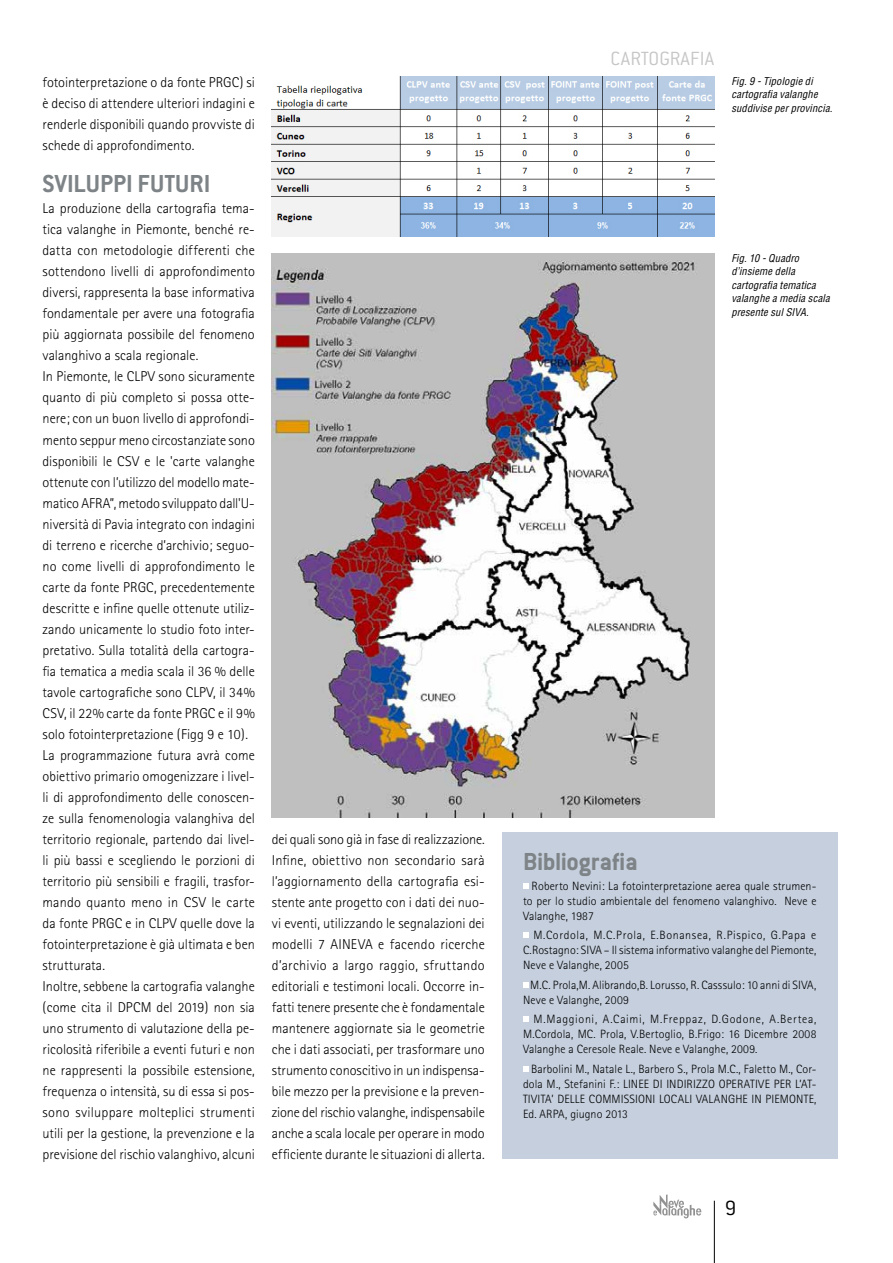
<style>
.page{position:relative;width:893px;height:1263px;background:#fff}
.page>*{position:absolute;margin:0;border:0;box-sizing:border-box;transform-origin:0 0}
.t1{font:700 27px "Conduit ITC";color:#7d8386}
.t2{font:300 22.5px "Conduit ITC";color:#000}
.t3{font:300 21px "Conduit ITC";letter-spacing:.01em;color:#c6c6c6}
.t4{font:300 14.25px/21px "Rotis Sans Serif";color:#000;text-align:justify}
.t5{font:300 12px/15px "Rotis Sans Serif";letter-spacing:.005em;color:#000;text-align:justify}
.t6{font:italic condensed 10.5px/13.5px "Helvetica";letter-spacing:.015em;color:#000}
</style>
<div class="page">
<img style="left:272px;top:77px;width:442px;height:159px">
<img style="left:272px;top:253px;width:442px;height:564px">
<hr style="left:714px;top:1201px;width:1px;height:62px;background:#000">
<svg style="left:653px;top:1194px;width:48px;height:24px"></svg>
<div style="left:502px;top:833px;width:336px;height:326px;background:#c5cfdd"></div>
<svg style="left:523px;top:883px;width:5px;height:5px"></svg>
<svg style="left:523px;top:932px;width:5px;height:6px"></svg>
<svg style="left:523px;top:982px;width:5px;height:5px"></svg>
<svg style="left:523px;top:1016px;width:5px;height:6px"></svg>
<svg style="left:523px;top:1066px;width:5px;height:5px"></svg>
<p class="t4" style="left:43px;top:72px;width:214px">fotointerpretazione o da fonte PRGC) si è deciso di attendere ulteriori indagini e renderle disponibili quando provviste di schede di approfondimento.</p>
<h1 class="t1" style="left:43px;top:168px;width:169px">SVILUPPI FUTURI</h1>
<p class="t4" style="left:43px;top:198px;width:214px;text-align:left">La produzione della cartografia tema&shy;tica valanghe in Piemonte, benché re&shy;datta con metodologie differenti che sottendono livelli di approfondimento diversi, rappresenta la base informativa fondamentale per avere una fotografia più aggiornata possibile del fenomeno valanghivo a scala regionale.<br>In Piemonte, le CLPV sono sicuramente quanto di più completo si possa otte&shy;nere; con un buon livello di approfondi&shy;mento seppur meno circostanziate sono disponibili le CSV e le 'carte valanghe ottenute con l’utilizzo del modello mate&shy;matico AFRA”, metodo sviluppato dall'U&shy;niversità di Pavia integrato con indagini di terreno e ricerche d’archivio; seguo&shy;no come livelli di approfondimento le carte da fonte PRGC, precedentemente descritte e infine quelle ottenute utiliz&shy;zando unicamente lo studio foto inter&shy;pretativo. Sulla totalità della cartogra&shy;fia tematica a media scala il 36 % delle tavole cartografiche sono CLPV, il 34% CSV, il 22% carte da fonte PRGC e il 9% solo fotointerpretazione (Figg 9 e 10).<br>La programmazione futura avrà come obiettivo primario omogenizzare i livel&shy;li di approfondimento delle conoscen&shy;ze sulla fenomenologia valanghiva del territorio regionale, partendo dai livel&shy;li più bassi e scegliendo le porzioni di territorio più sensibili e fragili, trasfor&shy;mando quanto meno in CSV le carte da fonte PRGC e in CLPV quelle dove la fotointerpretazione è già ultimata e ben strutturata.<br>Inoltre, sebbene la cartografia valanghe (come cita il DPCM del 2019) non sia uno strumento di valutazione della pe&shy;ricolosità riferibile a eventi futuri e non ne rappresenti la possibile estensione, frequenza o intensità, su di essa si pos&shy;sono sviluppare molteplici strumenti utili per la gestione, la prevenzione e la previsione del rischio valanghivo, alcuni</p>
<p class="t4" style="left:272px;top:828px;width:214px">dei quali sono già in fase di realizzazione.<br>Infine, obiettivo non secondario sarà l’aggiornamento della cartografia esi&shy;stente ante progetto con i dati dei nuo&shy;vi eventi, utilizzando le segnalazioni dei modelli 7 AINEVA e facendo ricerche d’archivio a largo raggio, sfruttando editoriali e testimoni locali. Occorre in&shy;fatti tenere presente che è fondamentale mantenere aggiornate sia le geometrie che i dati associati, per trasformare uno strumento conoscitivo in un indispensa&shy;bile mezzo per la previsione e la preven&shy;zione del rischio valanghe, indispensabile anche a scala locale per operare in modo efficiente durante le situazioni di allerta.</p>
<h3 class="t3" style="left:611px;top:47px;width:105px">CARTOGRAFIA</h3>
<p class="t6" style="left:731px;top:74px;width:103px">Fig. 9 - Tipologie di cartografia valanghe suddivise per provincia.</p>
<p class="t6" style="left:731px;top:251px;width:100px">Fig. 10 - Quadro d’insieme della cartografia tematica valanghe a media scala presente sul SIVA.</p>
<h1 class="t1" style="left:523px;top:846px;width:116px">Bibliografia</h1>
<p class="t5" style="left:523px;top:878px;width:295px;text-indent:9px">Roberto Nevini: La fotointerpretazione aerea quale strumen&shy;to per lo studio ambientale del fenomeno valanghivo. Neve e Valanghe, 1987</p>
<p class="t5" style="left:523px;top:928px;width:295px;text-indent:10px">M.Cordola, M.C.Prola, E.Bonansea, R.Pispico, G.Papa e C.Rostagno: SIVA – Il sistema informativo valanghe del Piemonte, Neve e Valanghe, 2005</p>
<p class="t5" style="left:523px;top:977px;width:295px;text-indent:7px">M.C. Prola,M. Alibrando,B. Lorusso, R. Casssulo: 10 anni di SIVA,<br>Neve e Valanghe, 2009</p>
<p class="t5" style="left:523px;top:1012px;width:295px;text-indent:10px">M.Maggioni, A.Caimi, M.Freppaz, D.Godone, A.Bertea, M.Cordola, MC. Prola, V.Bertoglio, B.Frigo: 16 Dicembre 2008<br>Valanghe a Ceresole Reale. Neve e Valanghe, 2009.</p>
<p class="t5" style="left:523px;top:1061px;width:295px;text-indent:8px">Barbolini M., Natale L., Barbero S., Prola M.C., Faletto M., Cor&shy;dola M., Stefanini F.: LINEE DI INDIRIZZO OPERATIVE PER L’AT-TIVITA’ DELLE COMMISSIONI LOCALI VALANGHE IN PIEMONTE, Ed. ARPA, giugno 2013</p>
<h2 class="t2" style="left:725px;top:1195px;width:13px">9</h2>
</div>
